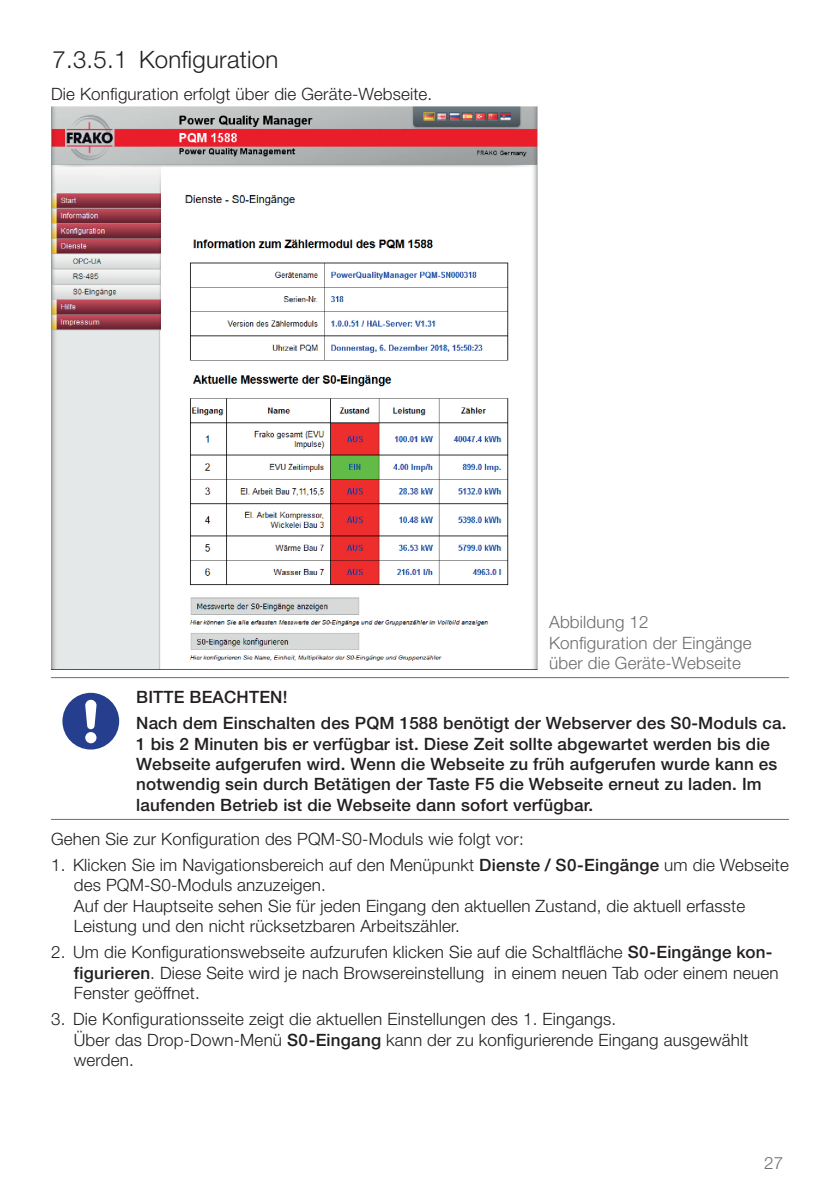
<style>
.page{position:relative;width:840px;height:1191px;background:#fff}
.page>*{position:absolute;margin:0;border:0;box-sizing:border-box;transform-origin:0 0}
.t1{font:300 24px "Helvetica Neue LT Pro";letter-spacing:.01em;color:#231f20}
.t2{font:300 17px/20.4px "Helvetica Neue LT Pro";letter-spacing:.01em;color:#231f20}
.t3{font:500 17px/20.4px "Helvetica Neue LT Pro";letter-spacing:.01em;color:#231f20}
.t4{font:300 17px/20.4px "Helvetica Neue LT Pro";letter-spacing:.01em;color:#6c6d70}
.s1{font-weight:500}
</style>
<div class="page">
<hr style="left:51px;top:677px;width:737px;height:1px;background:#6c6d70">
<hr style="left:51px;top:819px;width:737px;height:1px;background:#6c6d70">
<img style="left:51px;top:106px;width:486px;height:564px">
<div style="left:62px;top:693px;width:57px;height:56px;background:#253f8e;border-radius:50%"></div>
<div style="left:85px;top:732px;width:11px;height:11px;background:#fff;border-radius:50%"></div>
<svg style="left:85px;top:700px;width:11px;height:29px"></svg>
<h1 class="t1" style="left:52px;top:45px;width:227px">7.3.5.1 Konfiguration</h1>
<p class="t2" style="left:51px;top:83px;width:382px">Die Konfiguration erfolgt über die Geräte-Webseite.</p>
<p class="t4" style="left:549px;top:611px;width:204px">Abbildung 12<br>Konfiguration der Eingänge über die Geräte-Webseite</p>
<p class="t3" style="left:136px;top:684px;width:651px;line-height:26px">BITTE BEACHTEN!<br>Nach dem Einschalten des PQM 1588 benötigt der Webserver des S0-Moduls ca.</p>
<p class="t3" style="left:136px;top:733px;width:642px">1 bis 2 Minuten bis er verfügbar ist. Diese Zeit sollte abgewartet werden bis die Webseite aufgerufen wird. Wenn die Webseite zu früh aufgerufen wurde kann es notwendig sein durch Betätigen der Taste F5 die Webseite erneut zu laden. Im laufenden Betrieb ist die Webseite dann sofort verfügbar.</p>
<p class="t2" style="left:51px;top:828px;width:474px">Gehen Sie zur Konfiguration des PQM-S0-Moduls wie folgt vor:</p>
<p class="t2" style="left:74px;top:854px;width:716px;text-indent:-23px">1. Klicken Sie im Navigationsbereich auf den Menüpunkt <span class="s1">Dienste / S0-Eingänge</span> um die Webseite des PQM-S0-Moduls anzuzeigen.<br>Auf der Hauptseite sehen Sie für jeden Eingang den aktuellen Zustand, die aktuell erfasste Leistung und den nicht rücksetzbaren Arbeitszähler.</p>
<p class="t2" style="left:74px;top:941px;width:706px;text-indent:-23px">2. Um die Konfigurationswebseite aufzurufen klicken Sie auf die Schaltfläche <span class="s1">S0-Eingänge kon&shy;figurieren</span>. Diese Seite wird je nach Browsereinstellung in einem neuen Tab oder einem neuen<br>Fenster geöffnet.</p>
<p class="t2" style="left:74px;top:1008px;width:676px;text-indent:-23px">3. Die Konfigurationsseite zeigt die aktuellen Einstellungen des 1. Eingangs.<br>Über das Drop-Down-Menü <span class="s1">S0-Eingang</span> kann der zu konfigurierende Eingang ausgewählt werden.</p>
<p class="t4" style="left:763px;top:1152px;width:21px">27</p>
</div>
